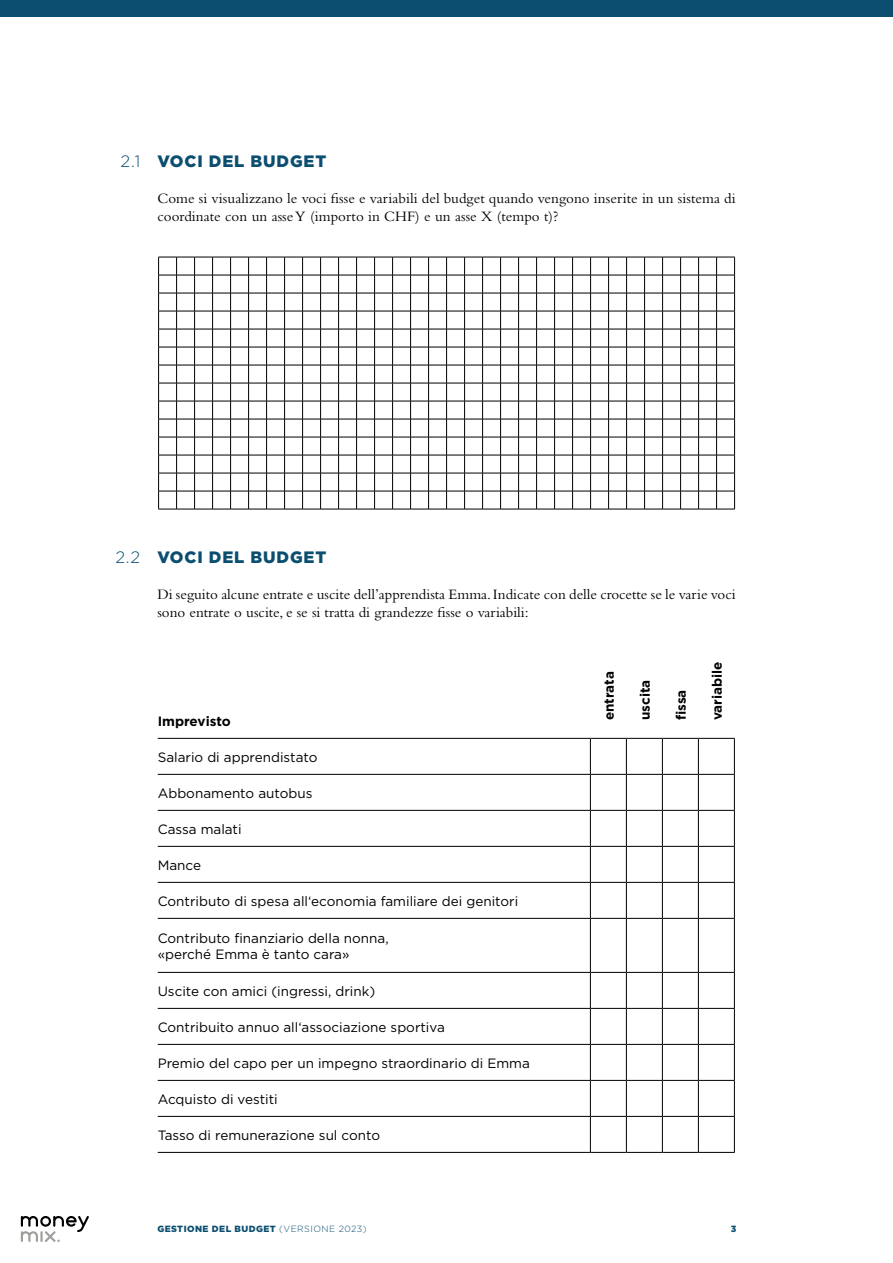
<style>
.page{position:relative;width:893px;height:1263px;background:#fff}
.page>*{position:absolute;margin:0;border:0;box-sizing:border-box;transform-origin:0 0}
.t1{font:900 16.5px "Gotham";letter-spacing:.05em;color:#0b4e70}
.t2{font:300 16.5px "Gotham";color:#0b4e70}
.t3{font:15px/18px "Bembo Std";color:#000}
.t4{font:13.5px/15.6px "Gotham";color:#000}
.t5{font:700 13.5px "Gotham";color:#000}
.t6{font:900 9px "Gotham";letter-spacing:.05em;color:#0b4e70}
.s1{font-weight:300}
</style>
<div class="page">
<div style="left:0;top:0;width:893px;height:17px;background:#0b4e70"></div>
<svg style="left:21px;top:1216px;width:68px;height:26px"></svg>
<hr style="left:158px;top:738px;width:432px;height:1px;background:#000">
<hr style="left:590px;top:739px;width:1px;height:35px;background:#000">
<hr style="left:626px;top:739px;width:1px;height:35px;background:#000">
<hr style="left:662px;top:739px;width:1px;height:35px;background:#000">
<hr style="left:698px;top:739px;width:1px;height:35px;background:#000">
<hr style="left:158px;top:774px;width:432px;height:1px;background:#000">
<hr style="left:590px;top:774px;width:36px;height:1px;background:#000">
<hr style="left:590px;top:775px;width:1px;height:35px;background:#000">
<hr style="left:626px;top:774px;width:36px;height:1px;background:#000">
<hr style="left:626px;top:775px;width:1px;height:35px;background:#000">
<hr style="left:662px;top:774px;width:36px;height:1px;background:#000">
<hr style="left:662px;top:775px;width:1px;height:35px;background:#000">
<hr style="left:698px;top:774px;width:37px;height:1px;background:#000">
<hr style="left:698px;top:775px;width:1px;height:35px;background:#000">
<hr style="left:158px;top:810px;width:432px;height:1px;background:#000">
<hr style="left:590px;top:810px;width:36px;height:1px;background:#000">
<hr style="left:590px;top:811px;width:1px;height:35px;background:#000">
<hr style="left:626px;top:810px;width:36px;height:1px;background:#000">
<hr style="left:626px;top:811px;width:1px;height:35px;background:#000">
<hr style="left:662px;top:810px;width:36px;height:1px;background:#000">
<hr style="left:662px;top:811px;width:1px;height:35px;background:#000">
<hr style="left:698px;top:810px;width:37px;height:1px;background:#000">
<hr style="left:698px;top:811px;width:1px;height:35px;background:#000">
<hr style="left:158px;top:846px;width:432px;height:1px;background:#000">
<hr style="left:590px;top:846px;width:36px;height:1px;background:#000">
<hr style="left:590px;top:847px;width:1px;height:35px;background:#000">
<hr style="left:626px;top:846px;width:36px;height:1px;background:#000">
<hr style="left:626px;top:847px;width:1px;height:35px;background:#000">
<hr style="left:662px;top:846px;width:36px;height:1px;background:#000">
<hr style="left:662px;top:847px;width:1px;height:35px;background:#000">
<hr style="left:698px;top:846px;width:37px;height:1px;background:#000">
<hr style="left:698px;top:847px;width:1px;height:35px;background:#000">
<hr style="left:158px;top:882px;width:432px;height:1px;background:#000">
<hr style="left:590px;top:882px;width:36px;height:1px;background:#000">
<hr style="left:590px;top:883px;width:1px;height:35px;background:#000">
<hr style="left:626px;top:882px;width:36px;height:1px;background:#000">
<hr style="left:626px;top:883px;width:1px;height:35px;background:#000">
<hr style="left:662px;top:882px;width:36px;height:1px;background:#000">
<hr style="left:662px;top:883px;width:1px;height:35px;background:#000">
<hr style="left:698px;top:882px;width:37px;height:1px;background:#000">
<hr style="left:698px;top:883px;width:1px;height:35px;background:#000">
<hr style="left:158px;top:918px;width:432px;height:1px;background:#000">
<hr style="left:590px;top:918px;width:36px;height:1px;background:#000">
<hr style="left:590px;top:919px;width:1px;height:53px;background:#000">
<hr style="left:626px;top:918px;width:36px;height:1px;background:#000">
<hr style="left:626px;top:919px;width:1px;height:53px;background:#000">
<hr style="left:662px;top:918px;width:36px;height:1px;background:#000">
<hr style="left:662px;top:919px;width:1px;height:53px;background:#000">
<hr style="left:698px;top:918px;width:37px;height:1px;background:#000">
<hr style="left:698px;top:919px;width:1px;height:53px;background:#000">
<hr style="left:158px;top:972px;width:432px;height:1px;background:#000">
<hr style="left:590px;top:972px;width:36px;height:1px;background:#000">
<hr style="left:590px;top:973px;width:1px;height:35px;background:#000">
<hr style="left:626px;top:972px;width:36px;height:1px;background:#000">
<hr style="left:626px;top:973px;width:1px;height:35px;background:#000">
<hr style="left:662px;top:972px;width:36px;height:1px;background:#000">
<hr style="left:662px;top:973px;width:1px;height:35px;background:#000">
<hr style="left:698px;top:972px;width:37px;height:1px;background:#000">
<hr style="left:698px;top:973px;width:1px;height:35px;background:#000">
<hr style="left:158px;top:1008px;width:432px;height:1px;background:#000">
<hr style="left:590px;top:1008px;width:36px;height:1px;background:#000">
<hr style="left:590px;top:1009px;width:1px;height:35px;background:#000">
<hr style="left:626px;top:1008px;width:36px;height:1px;background:#000">
<hr style="left:626px;top:1009px;width:1px;height:35px;background:#000">
<hr style="left:662px;top:1008px;width:36px;height:1px;background:#000">
<hr style="left:662px;top:1009px;width:1px;height:35px;background:#000">
<hr style="left:698px;top:1008px;width:37px;height:1px;background:#000">
<hr style="left:698px;top:1009px;width:1px;height:35px;background:#000">
<hr style="left:158px;top:1044px;width:432px;height:1px;background:#000">
<hr style="left:590px;top:1044px;width:36px;height:1px;background:#000">
<hr style="left:590px;top:1045px;width:1px;height:35px;background:#000">
<hr style="left:626px;top:1044px;width:36px;height:1px;background:#000">
<hr style="left:626px;top:1045px;width:1px;height:35px;background:#000">
<hr style="left:662px;top:1044px;width:36px;height:1px;background:#000">
<hr style="left:662px;top:1045px;width:1px;height:35px;background:#000">
<hr style="left:698px;top:1044px;width:37px;height:1px;background:#000">
<hr style="left:698px;top:1045px;width:1px;height:35px;background:#000">
<hr style="left:158px;top:1080px;width:432px;height:1px;background:#000">
<hr style="left:590px;top:1080px;width:36px;height:1px;background:#000">
<hr style="left:590px;top:1081px;width:1px;height:35px;background:#000">
<hr style="left:626px;top:1080px;width:36px;height:1px;background:#000">
<hr style="left:626px;top:1081px;width:1px;height:35px;background:#000">
<hr style="left:662px;top:1080px;width:36px;height:1px;background:#000">
<hr style="left:662px;top:1081px;width:1px;height:35px;background:#000">
<hr style="left:698px;top:1080px;width:37px;height:1px;background:#000">
<hr style="left:698px;top:1081px;width:1px;height:35px;background:#000">
<hr style="left:590px;top:1117px;width:1px;height:35px;background:#000">
<hr style="left:626px;top:1117px;width:1px;height:35px;background:#000">
<hr style="left:662px;top:1117px;width:1px;height:35px;background:#000">
<hr style="left:698px;top:1117px;width:1px;height:35px;background:#000">
<hr style="left:590px;top:738px;width:36px;height:1px;background:#000">
<hr style="left:626px;top:738px;width:36px;height:1px;background:#000">
<hr style="left:662px;top:738px;width:36px;height:1px;background:#000">
<hr style="left:698px;top:738px;width:37px;height:1px;background:#000">
<hr style="left:158px;top:1116px;width:432px;height:1px;background:#000">
<hr style="left:590px;top:1116px;width:36px;height:1px;background:#000">
<hr style="left:626px;top:1116px;width:36px;height:1px;background:#000">
<hr style="left:662px;top:1116px;width:36px;height:1px;background:#000">
<hr style="left:698px;top:1116px;width:37px;height:1px;background:#000">
<hr style="left:158px;top:1152px;width:432px;height:1px;background:#000">
<hr style="left:590px;top:1152px;width:36px;height:1px;background:#000">
<hr style="left:626px;top:1152px;width:36px;height:1px;background:#000">
<hr style="left:662px;top:1152px;width:36px;height:1px;background:#000">
<hr style="left:698px;top:1152px;width:37px;height:1px;background:#000">
<hr style="left:734px;top:739px;width:1px;height:35px;background:#000">
<hr style="left:734px;top:775px;width:1px;height:35px;background:#000">
<hr style="left:734px;top:811px;width:1px;height:35px;background:#000">
<hr style="left:734px;top:847px;width:1px;height:35px;background:#000">
<hr style="left:734px;top:883px;width:1px;height:35px;background:#000">
<hr style="left:734px;top:919px;width:1px;height:53px;background:#000">
<hr style="left:734px;top:973px;width:1px;height:35px;background:#000">
<hr style="left:734px;top:1009px;width:1px;height:35px;background:#000">
<hr style="left:734px;top:1045px;width:1px;height:35px;background:#000">
<hr style="left:734px;top:1081px;width:1px;height:35px;background:#000">
<hr style="left:734px;top:1117px;width:1px;height:35px;background:#000">
<svg style="left:158px;top:257px;width:577px;height:253px"></svg>
<p class="t2" style="left:120px;top:151px;width:21px">2.1</p>
<p class="t1" style="left:157px;top:150px;width:170px">VOCI DEL BUDGET</p>
<p class="t3" style="left:157px;top:189px;width:580px">Come si visualizzano le voci fisse e variabili del budget quando vengono inserite in un sistema di coordinate con un asse Y (importo in CHF) e un asse X (tempo t)?</p>
<p class="t2" style="left:115px;top:547px;width:26px">2.2</p>
<p class="t1" style="left:157px;top:546px;width:170px">VOCI DEL BUDGET</p>
<p class="t3" style="left:157px;top:585px;width:580px">Di seguito alcune entrate e uscite dell’apprendista Emma. Indicate con delle crocette se le varie voci sono entrate o uscite, e se si tratta di grandezze fisse o variabili:</p>
<p class="t5" style="left:158px;top:712px;width:75px">Imprevisto</p>
<p class="t4" style="left:158px;top:749px;width:161px">Salario di apprendistato</p>
<p class="t4" style="left:158px;top:785px;width:156px">Abbonamento autobus</p>
<p class="t4" style="left:158px;top:821px;width:85px">Cassa malati</p>
<p class="t4" style="left:158px;top:857px;width:45px">Mance</p>
<p class="t4" style="left:158px;top:893px;width:362px">Contributo di spesa all‘economia familiare dei genitori</p>
<p class="t4" style="left:158px;top:930px;width:232px">Contributo finanziario della nonna, «perché Emma è tanto cara»</p>
<p class="t4" style="left:158px;top:983px;width:219px">Uscite con amici (ingressi, drink)</p>
<p class="t4" style="left:158px;top:1019px;width:289px">Contribuito annuo all‘associazione sportiva</p>
<p class="t4" style="left:158px;top:1055px;width:374px">Premio del capo per un impegno straordinario di Emma</p>
<p class="t4" style="left:158px;top:1091px;width:122px">Acquisto di vestiti</p>
<p class="t4" style="left:158px;top:1127px;width:224px">Tasso di remunerazione sul conto</p>
<p class="t5" style="left:600px;top:720px;width:51px;rotate:-90deg">entrata</p>
<p class="t5" style="left:636px;top:720px;width:42px;rotate:-90deg">uscita</p>
<p class="t5" style="left:672px;top:720px;width:32px;rotate:-90deg">fissa</p>
<p class="t5" style="left:708px;top:720px;width:61px;rotate:-90deg">variabile</p>
<p class="t6" style="left:157px;top:1223px;width:211px">GESTIONE DEL BUDGET <span class="s1">(VERSIONE 2023)</span></p>
<p class="t6" style="left:731px;top:1223px;width:7px">3</p>
</div>
